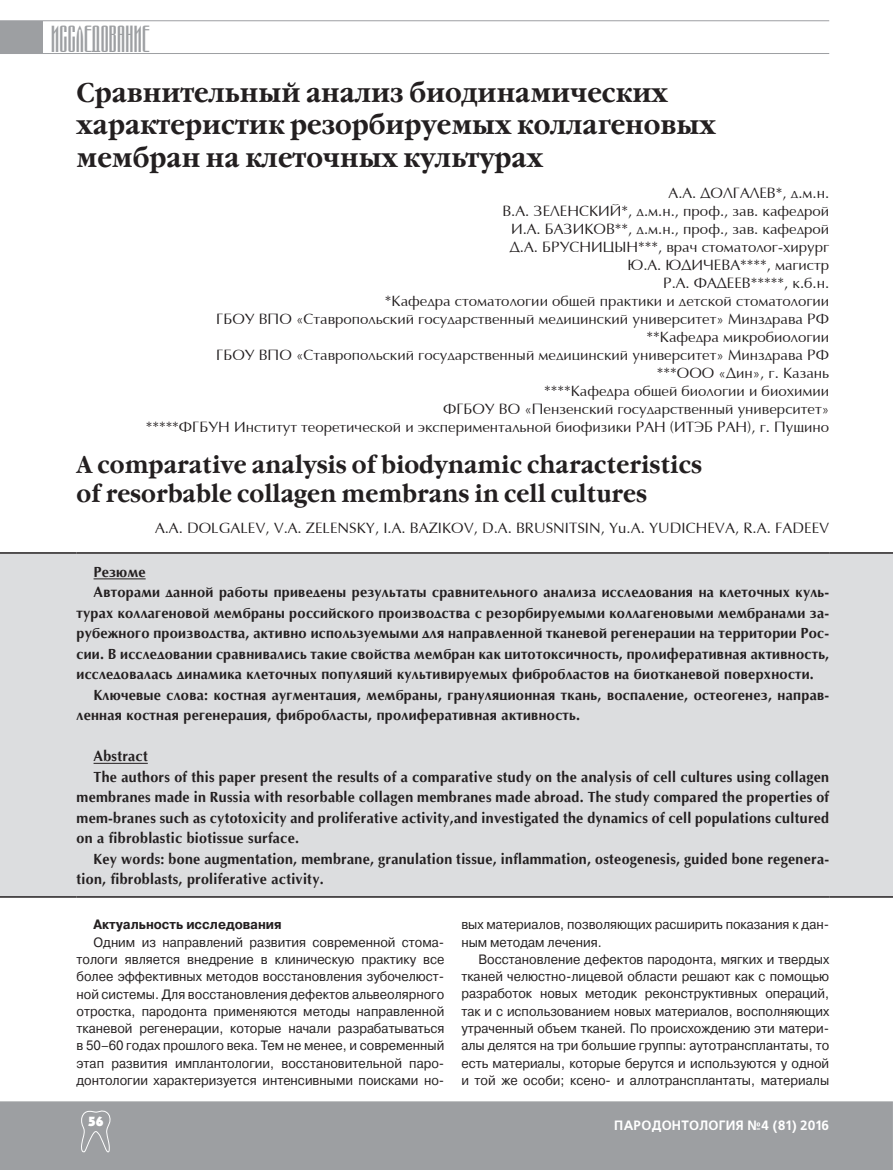
<style>
.page{position:relative;width:893px;height:1170px;background:#fff}
.page>*{position:absolute;margin:0;border:0;box-sizing:border-box;transform-origin:0 0}
.t1{font:37.5px "Montblanc CTT";letter-spacing:.01em;color:#9d9fa2}
.t2{font:700 27px/32.4px "Garamond C";color:#231f20;scale:.9 1}
.t3{font:700 24px/28.8px "Garamond C";color:#231f20;scale:.9 1}
.t4{font:700 15px "Optima";letter-spacing:.02em;color:#231f20;scale:.95 1}
.t5{font:15px/18px "Optima";color:#231f20;text-align:right}
.t6{font:13.5px/17.2px "Pragmatica TT";color:#231f20;text-align:justify;scale:.95 1}
.t7{font:700 13.5px "Free Set C";letter-spacing:.02em;color:#fff;scale:.96 1}
.t8{font:700 13.5px "Pragmatica TT";color:#231f20;scale:.95 1}
.t9{font:900 13.5px "Kabel C";color:#fff}
</style>
<div class="page">
<div style="left:0;top:1101px;width:893px;height:68px;background:#9d9fa2"></div>
<svg style="left:81px;top:1110px;width:30px;height:42px"></svg>
<div style="left:0;top:21px;width:43px;height:33px;background:#9d9fa2"></div>
<hr style="left:0;top:20px;width:829px;height:1px;background:#9d9fa2">
<hr style="left:0;top:53px;width:829px;height:1px;background:#9d9fa2">
<div style="left:0;top:553px;width:893px;height:343px;background:#dcdddf"></div>
<hr style="left:0;top:552px;width:77px;height:1px;background:#231f20">
<hr style="left:77px;top:552px;width:752px;height:1px;background:#231f20">
<hr style="left:829px;top:552px;width:64px;height:1px;background:#231f20">
<hr style="left:0;top:896px;width:77px;height:1px;background:#231f20">
<hr style="left:77px;top:896px;width:752px;height:1px;background:#231f20">
<hr style="left:829px;top:896px;width:64px;height:1px;background:#231f20">
<hr style="left:94px;top:578px;width:52px;height:1px;background:#231f20">
<hr style="left:94px;top:763px;width:54px;height:1px;background:#231f20">
<h1 class="t1" style="left:51px;top:21px;width:100px">ИССЛЕДОВАНИЕ</h1>
<h2 class="t2" style="left:77px;top:77px;width:712px">Сравнительный анализ биодинамических характеристик резорбируемых коллагеновых мембран на клеточных культурах</h2>
<p class="t5" style="left:146px;top:184px;width:685px">А.А. ДОЛГАЛЕВ*, д.м.н.<br>В.А. ЗЕЛЕНСКИЙ*, д.м.н., проф., зав. кафедрой<br>И.А. БАЗИКОВ**, д.м.н., проф., зав. кафедрой<br>Д.А. БРУСНИЦЫН***, врач стоматолог-хирург<br>Ю.А. ЮДИЧЕВА****, магистр<br>Р.А. ФАДЕЕВ*****, к.б.н.<br>*Кафедра стоматологии общей практики и детской стоматологии<br>ГБОУ ВПО «Ставропольский государственный медицинский университет» Минздрава РФ **Кафедра микробиологии<br>ГБОУ ВПО «Ставропольский государственный медицинский университет» Минздрава РФ<br>***ООО «Дин», г. Казань<br>****Кафедра общей биологии и биохимии<br>ФГБОУ ВО «Пензенский государственный университет»<br>*****ФГБУН Институт теоретической и экспериментальной биофизики РАН (ИТЭБ РАН), г. Пущино</p>
<h3 class="t3" style="left:77px;top:451px;width:696px">A comparative analysis of biodynamic characteristics of resorbable collagen membrans in cell cultures</h3>
<p class="t5" style="left:155px;top:519px;width:676px">А.А. DOLGALEV, V.А. ZELENSKY, I.А. BAZIKOV, D.А. BRUSNITSIN, Yu.A. YUDICHEVA, R.A. FADEEV</p>
<p class="t4" style="left:94px;top:563px;width:56px">Резюме</p>
<p class="t4" style="left:94px;top:584px;width:776px">Авторами данной работы приведены результаты сравнительного анализа исследования на клеточных куль-</p>
<p class="t4" style="left:77px;top:604px;width:794px">турах коллагеновой мембраны российского производства c резорбируемыми коллагеновыми мембранами за-</p>
<p class="t4" style="left:77px;top:625px;width:794px">рубежного производства, активно используемыми для направленной тканевой регенерации на территории Рос-</p>
<p class="t4" style="left:77px;top:645px;width:794px">сии. В исследовании сравнивались такие свойства мембран как цитотоксичность, пролиферативная активность,</p>
<p class="t4" style="left:77px;top:666px;width:778px">исследовалась динамика клеточных популяций культивируемых фибробластов на биотканевой поверхности.</p>
<p class="t4" style="left:94px;top:686px;width:776px">Ключевые слова: костная аугментация, мембраны, грануляционная ткань, воспаление, остеогенез, направ-</p>
<p class="t4" style="left:77px;top:706px;width:531px">ленная костная регенерация, фибробласты, пролиферативная активность.</p>
<p class="t4" style="left:94px;top:747px;width:59px">Abstract</p>
<p class="t4" style="left:94px;top:768px;width:776px">The authors of this paper present the results of a comparative study on the analysis of cell cultures using collagen</p>
<p class="t4" style="left:77px;top:788px;width:794px">membranes made in Russia with resorbable collagen membranes made abroad. The study compared the properties of</p>
<p class="t4" style="left:77px;top:809px;width:794px">mem-branes such as cytotoxicity and proliferative activity,and investigated the dynamics of cell populations cultured</p>
<p class="t4" style="left:77px;top:829px;width:236px">on a fibroblastic biotissue surface.</p>
<p class="t4" style="left:94px;top:850px;width:776px">Key words: bone augmentation, membrane, granulation tissue, inflammation, osteogenesis, guided bone regenera-</p>
<p class="t4" style="left:77px;top:870px;width:262px">tion, fibroblasts, proliferative activity.</p>
<p class="t8" style="left:94px;top:916px;width:200px">Актуальность исследования</p>
<p class="t6" style="left:77px;top:933px;width:389px;text-indent:17px">Одним из направлений развития современной стома&shy;тологи является внедрение в клиническую практику все более эффективных методов восстановления зубочелюст&shy;ной системы. Для восстановления дефектов альвеолярного отростка, пародонта применяются методы направленной тканевой регенерации, которые начали разрабатываться в 50–60 годах прошлого века. Тем не менее, и современный этап развития имплантологии, восстановительной паро&shy;донтологии характеризуется интенсивными поисками но-</p>
<p class="t6" style="left:461px;top:916px;width:389px">вых материалов, позволяющих расширить показания к дан&shy;ным методам лечения.</p>
<p class="t6" style="left:461px;top:950px;width:389px;text-indent:17px">Восстановление дефектов пародонта, мягких и твердых тканей челюстно-лицевой области решают как с помощью разработок новых методик реконструктивных операций, так и с использованием новых материалов, восполняющих утраченный объем тканей. По происхождению эти матери&shy;алы делятся на три большие группы: аутотрансплантаты, то есть материалы, которые берутся и используются у одной и той же особи; ксено- и аллотрансплантаты, материалы</p>
<p class="t9" style="left:88px;top:1112px;width:17px">56</p>
<p class="t7" style="left:614px;top:1117px;width:225px">ПАРОДОНТОЛОГИЯ №4 (81) 2016</p>
</div>
